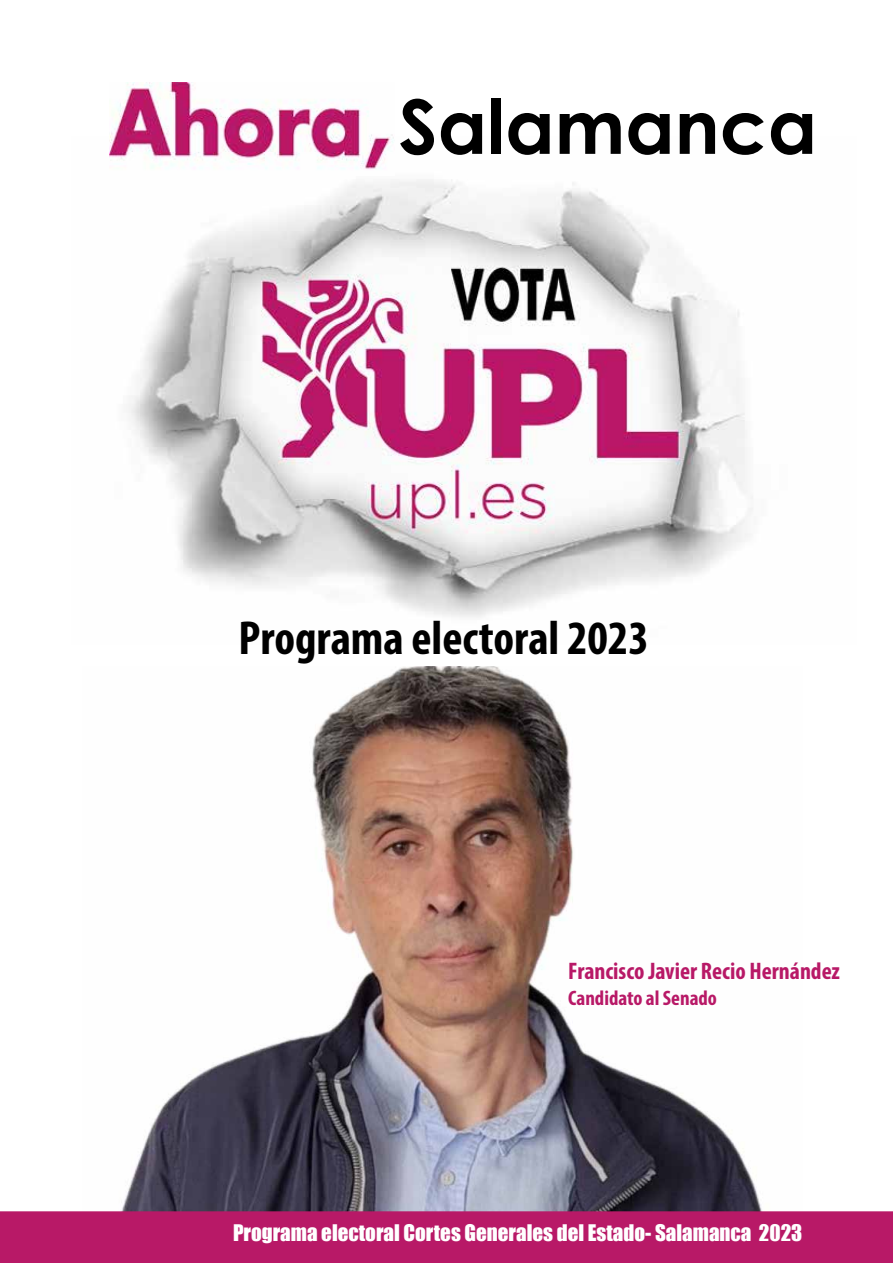
<style>
.page{position:relative;width:893px;height:1263px;background:#fff}
.page>*{position:absolute;margin:0;border:0;box-sizing:border-box;transform-origin:0 0}
.t1{font:700 75px "Century Gothic";color:#000}
.t2{font:700 condensed 48px "Myriad Pro";color:#000}
.t3{font:700 condensed 24px "Myriad Pro";color:#b81967}
.t4{font:21px "Impact";color:#fff}
.t5{font:700 condensed 21px "Myriad Pro";color:#b81967}
</style>
<div class="page">
<div style="left:0;top:1214px;width:893px;height:49px;background:#b81967"></div>
<img style="left:121px;top:666px;width:641px;height:545px">
<img style="left:109px;top:136px;width:644px;height:482px">
<hr style="left:0;top:1211px;width:893px;height:3px;background:#b81967">
<img style="left:110px;top:83px;width:284px;height:93px">
<h1 class="t1" style="left:399px;top:70px;width:420px">Salamanca</h1>
<h2 class="t2" style="left:239px;top:608px;width:412px">Programa electoral 2023</h2>
<p class="t3" style="left:568px;top:956px;width:273px">Francisco Javier Recio Hernández</p>
<p class="t5" style="left:568px;top:984px;width:150px">Candidato al Senado</p>
<p class="t4" style="left:233px;top:1216px;width:571px">Programa electoral Cortes Generales del Estado- Salamanca 2023</p>
</div>
